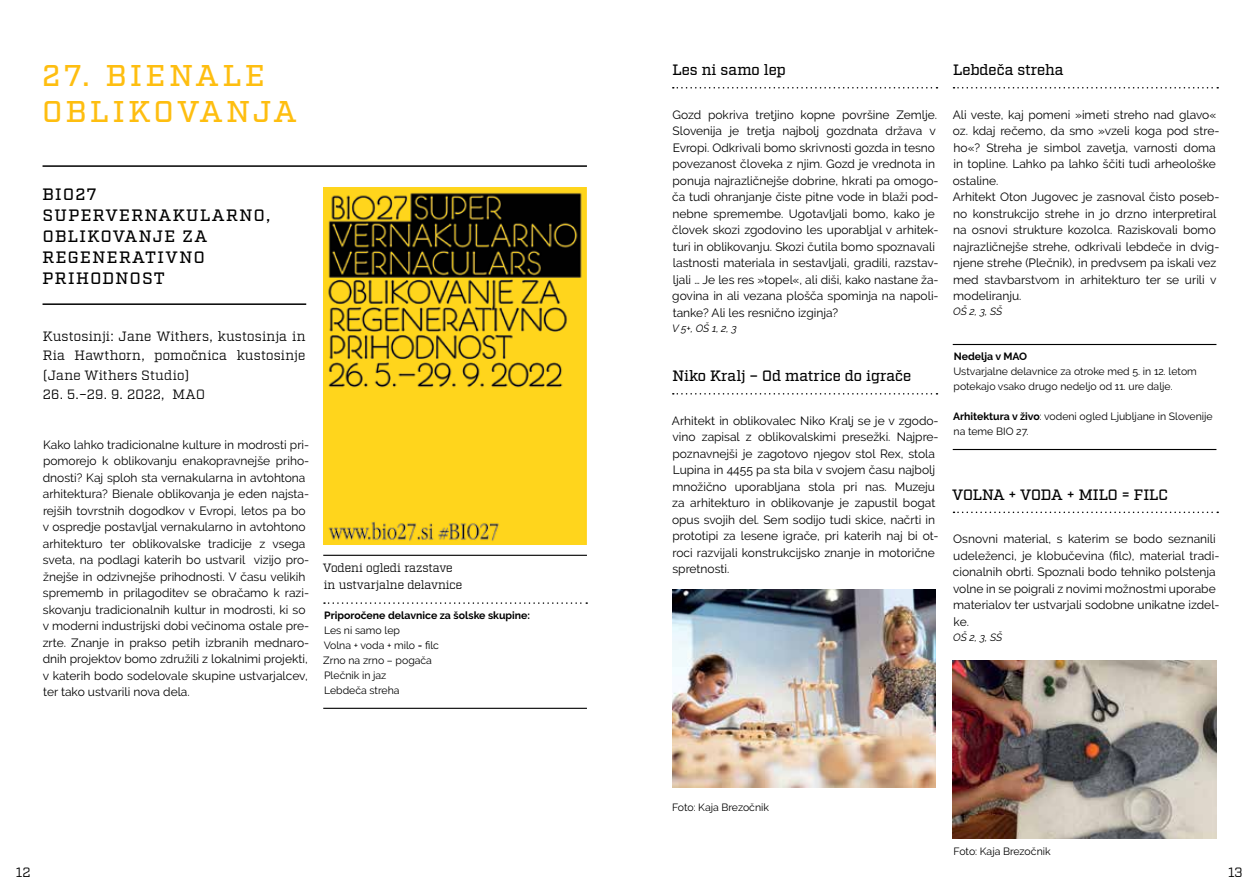
<style>
.page{position:relative;width:1259px;height:893px;background:#fff}
.page>*{position:absolute;margin:0;border:0;box-sizing:border-box;transform-origin:0 0}
.t1{font:500 30px/36px "Factoria";letter-spacing:.12em;color:#febe10}
.t2{font:500 16.5px/21px "Factoria";letter-spacing:.09em;color:#000}
.t3{font:500 15px "Factoria";letter-spacing:-.01em;color:#000}
.t4{font:13.5px/19.5px "Factoria";letter-spacing:.01em;color:#000;text-align:justify}
.t5{font:12px/16.5px "Raleway";color:#000}
.t6{font:12px/16.5px "Factoria";letter-spacing:-.01em;color:#000}
.t7{font:10.5px/15px "Raleway";color:#000}
.t8{font:700 10.5px "Raleway";color:#000}
.t9{font:italic 10.5px "Raleway";color:#000}
.s1{font-weight:700}
</style>
<div class="page">
<hr style="left:43px;top:303px;width:263px;height:2px;background:#000">
<hr style="left:323px;top:555px;width:264px;height:1px;background:#000">
<svg style="left:324px;top:602px;width:263px;height:2px"></svg>
<hr style="left:323px;top:708px;width:264px;height:1px;background:#000">
<hr style="left:43px;top:165px;width:544px;height:2px;background:#000">
<img style="left:323px;top:188px;width:264px;height:356px">
<svg style="left:673px;top:87px;width:264px;height:2px"></svg>
<svg style="left:673px;top:393px;width:264px;height:2px"></svg>
<img style="left:672px;top:590px;width:263px;height:198px">
<svg style="left:953px;top:87px;width:265px;height:2px"></svg>
<hr style="left:952px;top:344px;width:264px;height:1px;background:#000">
<hr style="left:952px;top:449px;width:264px;height:1px;background:#000">
<svg style="left:953px;top:512px;width:265px;height:1px"></svg>
<img style="left:952px;top:661px;width:264px;height:178px">
<h1 class="t1" style="left:42px;top:59px;width:256px">27. BIENALE<br>OBLIKOVANJA</h1>
<h2 class="t2" style="left:43px;top:184px;width:229px">BIO27<br>SUPERVERNAKULARNO,<br>OBLIKOVANJE ZA<br>REGENERATIVNO<br>PRIHODNOST</h2>
<p class="t4" style="left:43px;top:327px;width:265px">Kustosinji: Jane Withers, kustosinja in Ria Hawthorn, pomočnica kustosinje (Jane Withers Studio)</p>
<p class="t4" style="left:43px;top:385px;width:163px">26. 5.–29. 9. 2022, MAO</p>
<p class="t5" style="left:43px;top:436px;width:268px">Kako lahko tradicionalne kulture in modrosti pri&shy;pomorejo k oblikovanju enakopravnejše priho&shy;dnosti? Kaj sploh sta vernakularna in avtohtona arhitektura? Bienale oblikovanja je eden najsta&shy;rejših tovrstnih dogodkov v Evropi, letos pa bo v ospredje postavljal vernakularno in avtohtono arhitekturo ter oblikovalske tradicije z vsega sveta, na podlagi katerih bo ustvaril vizijo pro&shy;žnejše in odzivnejše prihodnosti. V času velikih sprememb in prilagoditev se obračamo k razi&shy;skovanju tradicionalnih kultur in modrosti, ki so v moderni industrijski dobi večinoma ostale pre&shy;zrte. Znanje in prakso petih izbranih mednaro&shy;dnih projektov bomo združili z lokalnimi projekti, v katerih bodo sodelovale skupine ustvarjalcev, ter tako ustvarili nova dela.</p>
<p class="t6" style="left:323px;top:560px;width:141px">Vodeni ogledi razstave in ustvarjalne delavnice</p>
<p class="t8" style="left:324px;top:609px;width:207px">Priporočene delavnice za šolske skupine:</p>
<p class="t7" style="left:323px;top:623px;width:117px">Les ni samo lep<br>Volna + voda + milo = filc<br>Zrno na zrno – pogača<br>Plečnik in jaz<br>Lebdeča streha</p>
<p class="t3" style="left:672px;top:61px;width:115px">Les ni samo lep</p>
<p class="t5" style="left:672px;top:106px;width:268px">Gozd pokriva tretjino kopne površine Zemlje.<br>Slovenija je tretja najbolj gozdnata država v Evropi. Odkrivali bomo skrivnosti gozda in tesno povezanost človeka z njim. Gozd je vrednota in ponuja najrazličnejše dobrine, hkrati pa omogo&shy;ča tudi ohranjanje čiste pitne vode in blaži pod&shy;nebne spremembe. Ugotavljali bomo, kako je človek skozi zgodovino les uporabljal v arhitek&shy;turi in oblikovanju. Skozi čutila bomo spoznavali lastnosti materiala in sestavljali, gradili, razstav&shy;ljali … Je les res »topel«, ali diši, kako nastane ža&shy;govina in ali vezana plošča spominja na napoli&shy;tanke? Ali les resnično izginja?</p>
<p class="t9" style="left:672px;top:322px;width:66px">V 5+, OŠ 1, 2, 3</p>
<p class="t3" style="left:672px;top:367px;width:240px">Niko Kralj – Od matrice do igrače</p>
<p class="t5" style="left:672px;top:412px;width:268px">Arhitekt in oblikovalec Niko Kralj se je v zgodo&shy;vino zapisal z oblikovalskimi presežki. Najpre&shy;poznavnejši je zagotovo njegov stol Rex, stola Lupina in 4455 pa sta bila v svojem času najbolj množično uporabljana stola pri nas. Muzeju za arhitekturo in oblikovanje je zapustil bogat opus svojih del. Sem sodijo tudi skice, načrti in prototipi za lesene igrače, pri katerih naj bi ot&shy;roci razvijali konstrukcijsko znanje in motorične spretnosti.</p>
<p class="t3" style="left:953px;top:61px;width:112px">Lebdeča streha</p>
<p class="t5" style="left:952px;top:106px;width:268px">Ali veste, kaj pomeni »imeti streho nad glavo« oz. kdaj rečemo, da smo »vzeli koga pod stre&shy;ho«? Streha je simbol zavetja, varnosti doma in topline. Lahko pa lahko ščiti tudi arheološke ostaline.<br>Arhitekt Oton Jugovec je zasnoval čisto poseb&shy;no konstrukcijo strehe in jo drzno interpretiral na osnovi strukture kozolca. Raziskovali bomo najrazličnejše strehe, odkrivali lebdeče in dvig&shy;njene strehe (Plečnik), in predvsem pa iskali vez med stavbarstvom in arhitekturo ter se urili v modeliranju.</p>
<p class="t9" style="left:953px;top:305px;width:51px">OŠ 2, 3, SŠ</p>
<p class="t8" style="left:953px;top:350px;width:75px">Nedelja v MAO</p>
<p class="t7" style="left:953px;top:364px;width:245px">Ustvarjalne delavnice za otroke med 5. in 12. letom potekajo vsako drugo nedeljo od 11. ure dalje.</p>
<p class="t7" style="left:953px;top:409px;width:261px"><span class="s1">Arhitektura v živo</span>: vodeni ogled Ljubljane in Slovenije na teme BIO 27.</p>
<p class="t3" style="left:952px;top:485px;width:217px">VOLNA + VODA + MILO = FILC</p>
<p class="t5" style="left:953px;top:531px;width:268px">Osnovni material, s katerim se bodo seznanili udeleženci, je klobučevina (filc), material tradi&shy;cionalnih obrti. Spoznali bodo tehniko polstenja volne in se poigrali z novimi možnostmi uporabe materialov ter ustvarjali sodobne unikatne izdel&shy;ke.</p>
<p class="t9" style="left:953px;top:631px;width:51px">OŠ 2, 3, SŠ</p>
<p class="t7" style="left:672px;top:800px;width:98px">Foto: Kaja Brezočnik</p>
<p class="t7" style="left:953px;top:844px;width:98px">Foto: Kaja Brezočnik</p>
<p class="t4" style="left:16px;top:863px;width:16px">12</p>
<p class="t4" style="left:1228px;top:863px;width:16px">13</p>
</div>
